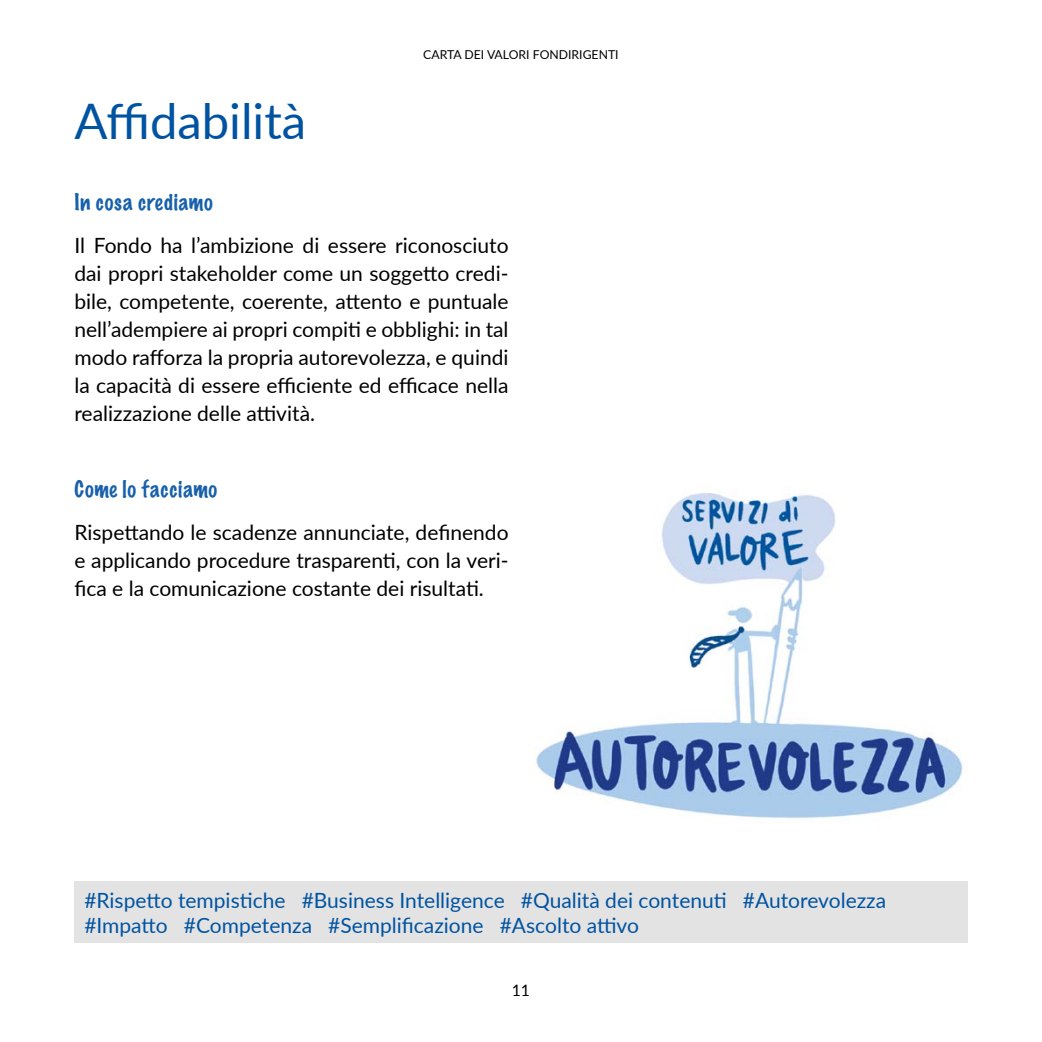
<style>
.page{position:relative;width:1042px;height:1042px;background:#fff}
.page>*{position:absolute;margin:0;border:0;box-sizing:border-box;transform-origin:0 0}
.t1{font:49px "Lato";color:#0053a1}
.t2{font:21px/28px "Lato";color:#000;text-align:justify}
.t3{font:21px/24.5px "Lato";color:#0053a1}
.t4{font:100 21px "Marker Felt";letter-spacing:.035em;color:#1760aa}
.t5{font:15.75px "Lato";color:#000}
.t6{font:12.25px "Lato";color:#000}
</style>
<div class="page">
<img style="left:535px;top:493px;width:428px;height:326px">
<div style="left:74px;top:881px;width:893px;height:62px;background:#e3e3e3"></div>
<h1 class="t1" style="left:74px;top:86px;width:233px">Affidabilità</h1>
<p class="t6" style="left:423px;top:46px;width:197px">CARTA DEI VALORI FONDIRIGENTI</p>
<p class="t4" style="left:74px;top:186px;width:140px">In cosa crediamo</p>
<p class="t2" style="left:74px;top:231px;width:436px">Il Fondo ha l’ambizione di essere riconosciuto dai propri stakeholder come un soggetto credi&shy;bile, competente, coerente, attento e puntuale nell’adempiere ai propri compiti e obblighi: in tal modo rafforza la propria autorevolezza, e quindi la capacità di essere efficiente ed efficace nella realizzazione delle attività.</p>
<p class="t4" style="left:74px;top:472px;width:144px">Come lo facciamo</p>
<p class="t2" style="left:74px;top:517px;width:436px">Rispettando le scadenze annunciate, definendo e applicando procedure trasparenti, con la veri&shy;fica e la comunicazione costante dei risultati.</p>
<p class="t3" style="left:84px;top:887px;width:803px">#Rispetto tempistiche #Business Intelligence #Qualità dei contenuti #Autorevolezza #Impatto #Competenza #Semplificazione #Ascolto attivo</p>
<p class="t5" style="left:512px;top:979px;width:20px">11</p>
</div>
